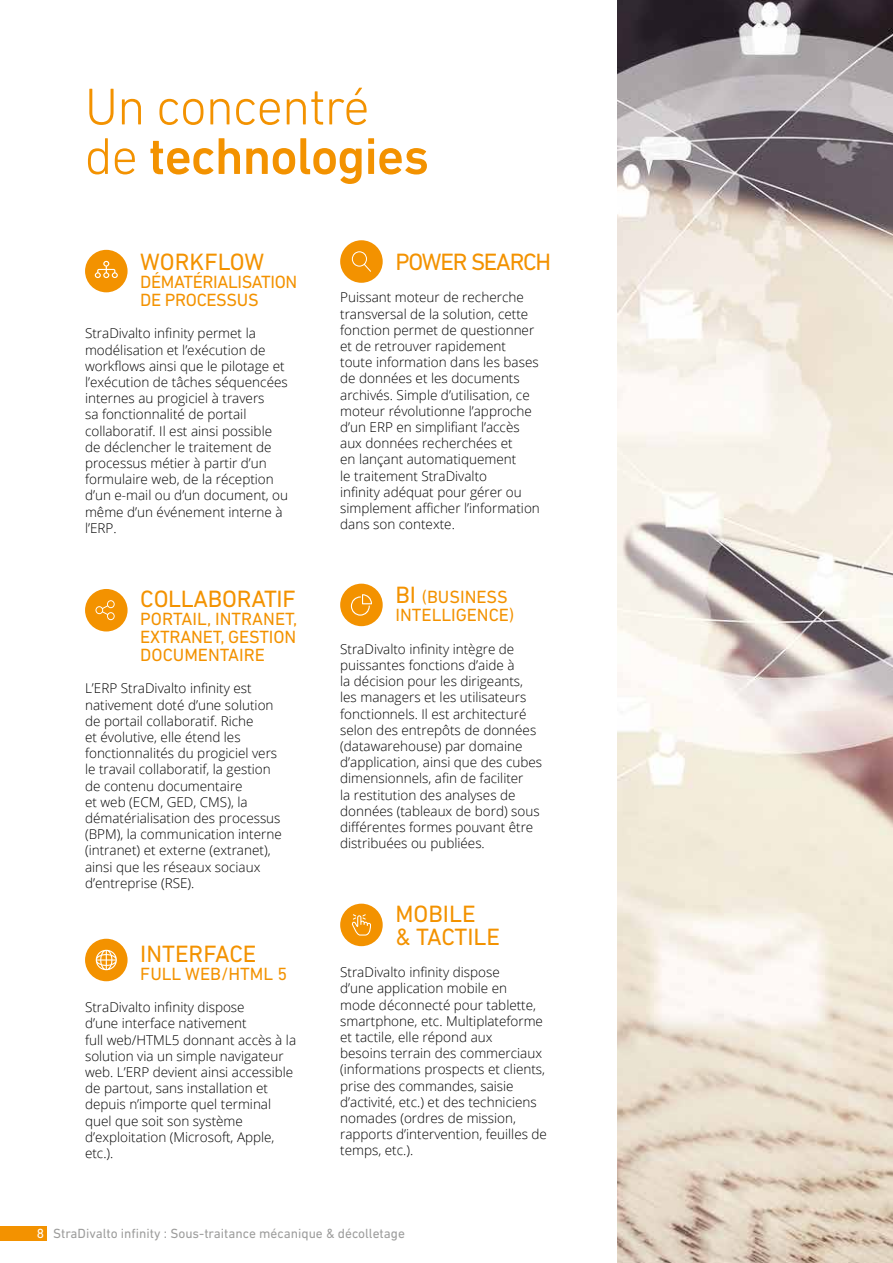
<style>
.page{position:relative;width:893px;height:1263px;background:#fff}
.page>*{position:absolute;margin:0;border:0;box-sizing:border-box;transform-origin:0 0}
.t1{font:300 52.5px/49.5px "DIN Next LT Pro";letter-spacing:-.02em;color:#f39200}
.t2{font:24px/22.5px "DIN Next LT Pro";letter-spacing:-.01em;color:#f39200}
.t3{font:24px "DIN Next LT Pro";letter-spacing:-.05em;color:#f39200}
.t4{font:18px/18px "DIN Next LT Pro";color:#f39200;text-align:justify}
.t5{font:18px/18px "DIN Next LT Pro";letter-spacing:-.02em;color:#f39200}
.t6{font:300 13.5px/16.2px "Open Sans";color:#000}
.t7{font:13.5px "DIN Next LT Pro";color:#9d9d9c}
.s1{font-weight:500}
.s2{font-size:24px}
.s3{color:#fff}
</style>
<div class="page">
<div style="left:0;top:1226px;width:47px;height:15px;background:#f39200"></div>
<img style="left:618px;top:0;width:275px;height:1263px">
<div style="left:340px;top:904px;width:43px;height:42px;background:#f39200;border-radius:50%"></div>
<svg style="left:352px;top:914px;width:19px;height:21px"></svg>
<div style="left:85px;top:589px;width:43px;height:42px;background:#f39200;border-radius:50%"></div>
<svg style="left:95px;top:600px;width:20px;height:20px"></svg>
<div style="left:340px;top:240px;width:43px;height:43px;background:#f39200;border-radius:50%"></div>
<svg style="left:352px;top:251px;width:19px;height:21px"></svg>
<div style="left:85px;top:939px;width:43px;height:42px;background:#f39200;border-radius:50%"></div>
<svg style="left:96px;top:950px;width:21px;height:20px"></svg>
<div style="left:340px;top:584px;width:43px;height:42px;background:#f39200;border-radius:50%"></div>
<svg style="left:351px;top:594px;width:21px;height:22px"></svg>
<div style="left:85px;top:250px;width:43px;height:42px;background:#f39200;border-radius:50%"></div>
<svg style="left:95px;top:261px;width:23px;height:17px"></svg>
<h1 class="t1" style="left:85px;top:81px;width:346px">Un concentré de <span class="s1">technologies</span></h1>
<h2 class="t2" style="left:140px;top:250px;width:126px">WORKFLOW</h2>
<h3 class="t5" style="left:140px;top:273px;width:158px">DÉMATÉRIALISATION<br>DE PROCESSUS</h3>
<p class="t6" style="left:85px;top:325px;width:205px">StraDivalto infinity permet la modélisation et l’exécution de workflows ainsi que le pilotage et l’exécution de tâches séquencées internes au progiciel à travers<br>sa fonctionnalité de portail collaboratif. Il est ainsi possible de déclencher le traitement de processus métier à partir d’un formulaire web, de la réception d’un e-mail ou d’un document, ou même d’un événement interne à l’ERP.</p>
<h2 class="t2" style="left:140px;top:587px;width:157px">COLLABORATIF</h2>
<h3 class="t4" style="left:140px;top:609px;width:158px">PORTAIL, INTRANET, EXTRANET, GESTION DOCUMENTAIRE</h3>
<p class="t6" style="left:85px;top:680px;width:198px">L’ERP StraDivalto infinity est nativement doté d’une solution de portail collaboratif. Riche<br>et évolutive, elle étend les fonctionnalités du progiciel vers le travail collaboratif, la gestion de contenu documentaire<br>et web (ECM, GED, CMS), la dématérialisation des processus (BPM), la communication interne (intranet) et externe (extranet), ainsi que les réseaux sociaux d’entreprise (RSE).</p>
<h2 class="t2" style="left:140px;top:942px;width:118px">INTERFACE</h2>
<h3 class="t4" style="left:140px;top:964px;width:148px">FULL WEB/HTML 5</h3>
<p class="t6" style="left:85px;top:999px;width:213px">StraDivalto infinity dispose<br>d’une interface nativement<br>full web/HTML5 donnant accès à la solution via un simple navigateur web. L’ERP devient ainsi accessible de partout, sans installation et depuis n’importe quel terminal quel que soit son système d’exploitation (Microsoft, Apple, etc.).</p>
<h2 class="t3" style="left:395px;top:248px;width:157px">POWER SEARCH</h2>
<p class="t6" style="left:340px;top:289px;width:201px">Puissant moteur de recherche transversal de la solution, cette fonction permet de questionner et de retrouver rapidement toute information dans les bases de données et les documents archivés. Simple d’utilisation, ce moteur révolutionne l’approche d’un ERP en simplifiant l’accès aux données recherchées et<br>en lançant automatiquement<br>le traitement StraDivalto<br>infinity adéquat pour gérer ou simplement afficher l’information dans son contexte.</p>
<h3 class="t4" style="left:395px;top:588px;width:120px"><span class="s2">BI</span> (BUSINESS<br>INTELLIGENCE)</h3>
<p class="t6" style="left:340px;top:640px;width:204px">StraDivalto infinity intègre de puissantes fonctions d’aide à<br>la décision pour les dirigeants, les managers et les utilisateurs fonctionnels. Il est architecturé selon des entrepôts de données (datawarehouse) par domaine d’application, ainsi que des cubes dimensionnels, afin de faciliter<br>la restitution des analyses de données (tableaux de bord) sous différentes formes pouvant être distribuées ou publiées.</p>
<h2 class="t2" style="left:395px;top:902px;width:106px">MOBILE<br>&amp; TACTILE</h2>
<p class="t6" style="left:340px;top:964px;width:208px">StraDivalto infinity dispose<br>d’une application mobile en<br>mode déconnecté pour tablette, smartphone, etc. Multiplateforme et tactile, elle répond aux<br>besoins terrain des commerciaux (informations prospects et clients, prise des commandes, saisie d’activité, etc.) et des techniciens nomades (ordres de mission, rapports d’intervention, feuilles de temps, etc.).</p>
<p class="t7" style="left:37px;top:1226px;width:370px"><span class="s3">8</span> StraDivalto infinity : Sous-traitance mécanique &amp; décolletage</p>
</div>
